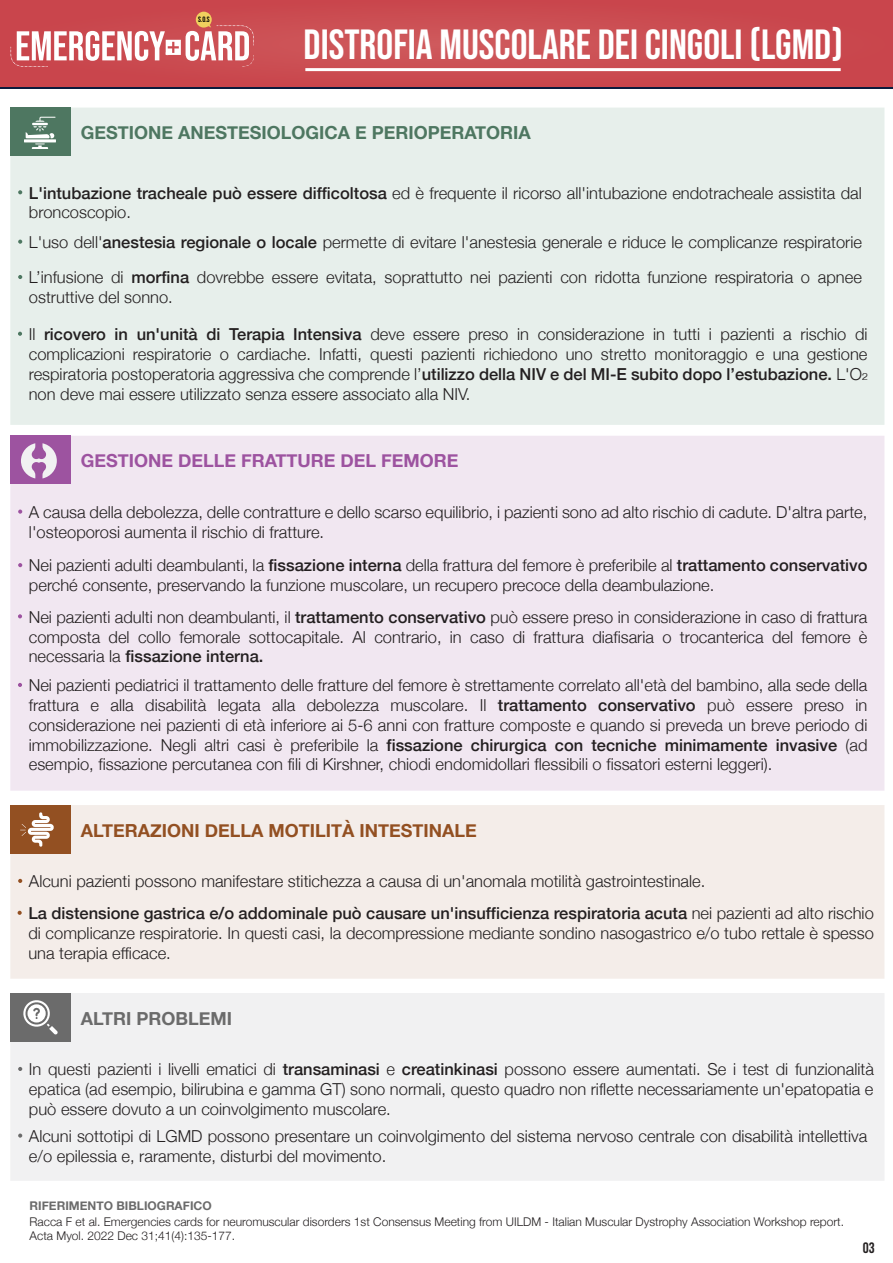
<style>
.page{position:relative;width:893px;height:1263px;background:#fff}
.page>*{position:absolute;margin:0;border:0;box-sizing:border-box;transform-origin:0 0}
.t1{font:42px "Bebas Neue";color:#fff}
.t2{font:700 18px "Helvetica Neue";color:#4e7761}
.t3{font:700 18px "Helvetica Neue";color:#935022}
.t4{font:700 18px "Helvetica Neue";color:#9d53a0}
.t5{font:700 18px "Helvetica Neue";color:#6b6b6b}
.t6{font:300 16.5px/19.8px "Helvetica Neue";color:#231f20}
.t7{font:15px "Bebas Neue";color:#231f20}
.t8{font:300 12px/14.4px "Helvetica Neue";color:#231f20}
.t9{font:700 12px "Helvetica Neue";color:#6b6b6b}
.t10{font:7.8px "Bebas Neue";color:#010101}
.s1{font-weight:500}
</style>
<div class="page">
<div style="left:10px;top:993px;width:874px;height:188px;background:#f1f1f2"></div>
<svg style="left:18px;top:1067px;width:4px;height:4px"></svg>
<svg style="left:18px;top:1133px;width:4px;height:5px"></svg>
<div style="left:10px;top:993px;width:61px;height:48px;background:#6b6b6b"></div>
<svg style="left:23px;top:1000px;width:35px;height:35px"></svg>
<div style="left:10px;top:108px;width:874px;height:317px;background:#e7efeb"></div>
<svg style="left:18px;top:275px;width:4px;height:4px"></svg>
<svg style="left:18px;top:240px;width:4px;height:4px"></svg>
<svg style="left:18px;top:190px;width:4px;height:4px"></svg>
<svg style="left:18px;top:332px;width:4px;height:4px"></svg>
<div style="left:10px;top:108px;width:61px;height:48px;background:#4e7761"></div>
<hr style="left:24px;top:139px;width:32px;height:3px;background:#fff">
<svg style="left:26px;top:117px;width:30px;height:32px"></svg>
<div style="left:10px;top:436px;width:874px;height:355px;background:#f1e7f1"></div>
<svg style="left:18px;top:509px;width:4px;height:5px"></svg>
<svg style="left:18px;top:563px;width:4px;height:4px"></svg>
<svg style="left:18px;top:614px;width:4px;height:4px"></svg>
<svg style="left:18px;top:683px;width:4px;height:4px"></svg>
<div style="left:10px;top:436px;width:61px;height:48px;background:#9d53a0"></div>
<svg style="left:21px;top:443px;width:36px;height:35px"></svg>
<div style="left:10px;top:805px;width:874px;height:174px;background:#f4ede9"></div>
<svg style="left:18px;top:879px;width:4px;height:4px"></svg>
<svg style="left:18px;top:911px;width:4px;height:4px"></svg>
<div style="left:10px;top:805px;width:61px;height:48px;background:#935022"></div>
<svg style="left:20px;top:812px;width:34px;height:35px"></svg>
<div style="left:0;top:0;width:893px;height:88px;background:#ca4a4f"></div>
<svg style="left:11px;top:12px;width:243px;height:55px"></svg>
<hr style="left:0;top:87px;width:893px;height:1px;background:#0b1b3d">
<hr style="left:305px;top:68px;width:536px;height:3px;background:#fff">
<p class="t10" style="left:198px;top:15px;width:13px">S.0.S</p>
<h1 class="t1" style="left:304px;top:21px;width:541px">DISTROFIA MUSCOLARE DEI CINGOLI (LGMD)</h1>
<p class="t2" style="left:81px;top:119px;width:451px">GESTIONE ANESTESIOLOGICA E PERIOPERATORIA</p>
<p class="t6" style="left:29px;top:182px;width:834px"><span class="s1">L'intubazione tracheale può essere difficoltosa</span> ed è frequente il ricorso all'intubazione endotracheale assistita dal broncoscopio.</p>
<p class="t6" style="left:29px;top:231px;width:834px">L'uso dell'<span class="s1">anestesia regionale o locale</span> permette di evitare l'anestesia generale e riduce le complicanze respiratorie</p>
<p class="t6" style="left:29px;top:266px;width:834px">L’infusione di <span class="s1">morfina</span> dovrebbe essere evitata, soprattutto nei pazienti con ridotta funzione respiratoria o apnee ostruttive del sonno.</p>
<p class="t6" style="left:29px;top:323px;width:840px;text-align:justify">Il <span class="s1">ricovero in un'unità di Terapia Intensiva</span> deve essere preso in considerazione in tutti i pazienti a rischio di complicazioni respiratorie o cardiache. Infatti, questi pazienti richiedono uno stretto monitoraggio e una gestione respiratoria postoperatoria aggressiva che comprende l’<span class="s1">utilizzo della NIV e del MI-E subito dopo l’estubazione.</span> L'O₂ non deve mai essere utilizzato senza essere associato alla NIV.</p>
<p class="t4" style="left:81px;top:447px;width:379px">GESTIONE DELLE FRATTURE DEL FEMORE</p>
<p class="t6" style="left:29px;top:501px;width:840px">A causa della debolezza, delle contratture e dello scarso equilibrio, i pazienti sono ad alto rischio di cadute. D'altra parte, l'osteoporosi aumenta il rischio di fratture.</p>
<p class="t6" style="left:29px;top:554px;width:840px">Nei pazienti adulti deambulanti, la <span class="s1">fissazione interna</span> della frattura del femore è preferibile al <span class="s1">trattamento conservativo </span>perché consente, preservando la funzione muscolare, un recupero precoce della deambulazione.</p>
<p class="t6" style="left:29px;top:606px;width:840px;text-align:justify">Nei pazienti adulti non deambulanti, il <span class="s1">trattamento conservativo</span> può essere preso in considerazione in caso di frattura composta del collo femorale sottocapitale. Al contrario, in caso di frattura diafisaria o trocanterica del femore è necessaria la <span class="s1">fissazione interna.</span></p>
<p class="t6" style="left:29px;top:674px;width:840px;text-align:justify">Nei pazienti pediatrici il trattamento delle fratture del femore è strettamente correlato all'età del bambino, alla sede della frattura e alla disabilità legata alla debolezza muscolare. Il <span class="s1">trattamento conservativo</span> può essere preso in considerazione nei pazienti di età inferiore ai 5-6 anni con fratture composte e quando si preveda un breve periodo di immobilizzazione. Negli altri casi è preferibile la <span class="s1">fissazione chirurgica con tecniche minimamente invasive</span> (ad esempio, fissazione percutanea con fili di Kirshner, chiodi endomidollari flessibili o fissatori esterni leggeri).</p>
<p class="t3" style="left:81px;top:816px;width:397px">ALTERAZIONI DELLA MOTILITÀ INTESTINALE</p>
<p class="t6" style="left:28px;top:864px;width:847px;line-height:32px">Alcuni pazienti possono manifestare stitichezza a causa di un'anomala motilità gastrointestinale.<br><span class="s1">La distensione gastrica e/o addominale può causare un'insufficienza respiratoria acuta</span> nei pazienti ad alto rischio</p>
<p class="t6" style="left:28px;top:922px;width:847px">di complicanze respiratorie. In questi casi, la decompressione mediante sondino nasogastrico e/o tubo rettale è spesso una terapia efficace.</p>
<p class="t5" style="left:81px;top:1004px;width:153px">ALTRI PROBLEMI</p>
<p class="t6" style="left:29px;top:1058px;width:846px;text-align:justify">In questi pazienti i livelli ematici di <span class="s1">transaminasi</span> e <span class="s1">creatinkinasi</span> possono essere aumentati. Se i test di funzionalità epatica (ad esempio, bilirubina e gamma GT) sono normali, questo quadro non riflette necessariamente un'epatopatia e può essere dovuto a un coinvolgimento muscolare.</p>
<p class="t6" style="left:29px;top:1125px;width:840px">Alcuni sottotipi di LGMD possono presentare un coinvolgimento del sistema nervoso centrale con disabilità intellettiva e/o epilessia e, raramente, disturbi del movimento.</p>
<p class="t9" style="left:30px;top:1196px;width:184px">RIFERIMENTO BIBLIOGRAFICO</p>
<p class="t8" style="left:30px;top:1213px;width:816px">Racca F et al. Emergencies cards for neuromuscular disorders 1st Consensus Meeting from UILDM - Italian Muscular Dystrophy Association Workshop report.<br>Acta Myol. 2022 Dec 31;41(4):135-177.</p>
<p class="t7" style="left:863px;top:1239px;width:13px">03</p>
</div>
